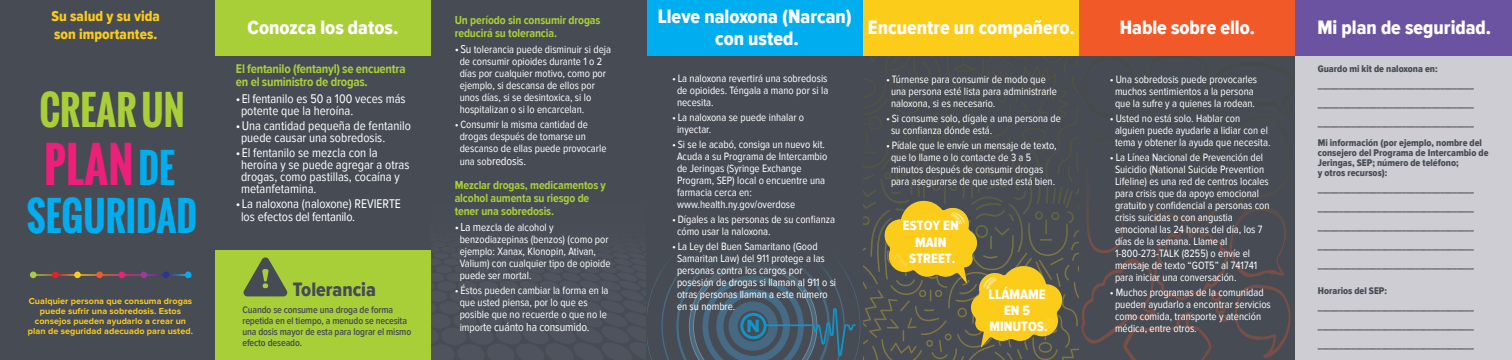
<style>
.page{position:relative;width:1512px;height:360px;background:#fff}
.page>*{position:absolute;margin:0;border:0;box-sizing:border-box;transform-origin:0 0}
.t1{font:700 48px "Oswald";color:#ee1e7b;scale:.91 1}
.t2{font:700 40px "Oswald";color:#00aeef;scale:.91 1}
.t3{font:700 40px "Oswald";color:#a9cf38;scale:.91 1}
.t4{font:20px/22px "Proxima Nova Cond Extrabld";color:#fff;text-align:center}
.t5{font:20px "Proxima Nova Cond Extrabld";color:#464b54}
.t6{font:18.4px "Proxima Nova Extrabld";color:#00aeef}
.t7{font:15px/18px "Proxima Nova Cond Extrabld";letter-spacing:.005em;color:#fccc1a}
.t8{font:14px/16.1px "Proxima Nova Cond Extrabld";color:#fff;text-align:center}
.t9{font:13px/12px "Proxima Nova Cond";color:#fff}
.t10{font:700 13px/13px "Proxima Nova Cond";letter-spacing:-.02em;color:#a9cf38}
.t11{font:700 12px/13px "Proxima Nova Cond";letter-spacing:-.01em;color:#a9cf38}
.t12{font:12px "Proxima Nova Cond";letter-spacing:-.01em;color:#fff}
.t13{font:11px/12px "Proxima Nova Cond";color:#fff}
.t14{font:10px/19px "Proxima Nova Cond Extrabld";color:#464b54}
.t15{font:600 10px/11px "Proxima Nova Cond";letter-spacing:-.01em;color:#464b54}
.t16{font:700 9px/10px "Proxima Nova";letter-spacing:.005em;color:#fccc1a;text-align:center}
.s1{font-size:12px}
.s2{font-weight:400;font-size:11px;color:#fff}
.s3{font-weight:400;color:#fff}
.s4{font-size:11px}
.s5{font-size:40px;color:#00aeef}
</style>
<div class="page">
<div style="left:0;top:0;width:214px;height:358px;background:#464b54"></div>
<div style="left:431px;top:0;width:216px;height:360px;background:#464b54"></div>
<div style="left:215px;top:55px;width:216px;height:305px;background:#464b54"></div>
<div style="left:215px;top:250px;width:216px;height:110px;background:#a9cf38"></div>
<svg style="left:243px;top:257px;width:45px;height:40px"></svg>
<div style="left:215px;top:0;width:216px;height:55px;background:#a9cf38"></div>
<div style="left:646px;top:55px;width:217px;height:305px;background:#464b54"></div>
<svg style="left:647px;top:310px;width:213px;height:50px"></svg>
<svg style="left:676px;top:310px;width:181px;height:50px"></svg>
<svg style="left:647px;top:265px;width:213px;height:45px"></svg>
<div style="left:647px;top:0;width:216px;height:55px;background:#00aeef"></div>
<div style="left:863px;top:0;width:216px;height:55px;background:#fccc1a"></div>
<svg style="left:863px;top:55px;width:431px;height:305px;background:#625e4a"></svg>
<svg style="left:1079px;top:55px;width:216px;height:241px;background:#484b52"></svg>
<div style="left:1079px;top:0;width:217px;height:55px;background:#f15929"></div>
<div style="left:1296px;top:55px;width:216px;height:305px;background:#cdcdd3"></div>
<div style="left:1295px;top:0;width:217px;height:55px;background:#6b53a2"></div>
<svg style="left:37px;top:274px;width:148px;height:2px"></svg>
<div style="left:30px;top:272px;width:7px;height:6px;background:#a9cf38;border-radius:50%"></div>
<div style="left:52px;top:272px;width:7px;height:6px;background:#e81d28;border-radius:50%"></div>
<div style="left:74px;top:272px;width:7px;height:6px;background:#fcca1b;border-radius:50%"></div>
<div style="left:96px;top:272px;width:7px;height:6px;background:#f15929;border-radius:50%"></div>
<div style="left:118px;top:272px;width:7px;height:6px;background:#ee1e7b;border-radius:50%"></div>
<svg style="left:141px;top:272px;width:6px;height:6px"></svg>
<svg style="left:163px;top:272px;width:6px;height:6px"></svg>
<svg style="left:185px;top:272px;width:6px;height:6px"></svg>
<h3 class="t7" style="left:51px;top:8px;width:110px">Su salud y su vida son importantes.</h3>
<p class="t11" style="left:455px;top:14px;width:147px">Un período sin consumir drogas reducirá su tolerancia.</p>
<p class="t13" style="left:460px;top:44px;width:153px;text-indent:-5px"><span class="s1">• Su</span> tolerancia puede disminuir si deja de consumir opioides durante 1 o 2 días por cualquier motivo, como por ejemplo, si descansa de ellos por unos días, si se desintoxica, si lo hospitalizan o si lo encarcelan.</p>
<p class="t13" style="left:460px;top:119px;width:148px;text-indent:-5px">• Consumir la misma cantidad de drogas después de tomarse un descanso de ellas puede provocarle</p>
<p class="t11" style="left:455px;top:150px;width:153px;line-height:24px;text-indent:5px"><span class="s2">una sob</span><span class="s3">redosis.<br></span>Mezclar drogas, medicamentos y</p>
<p class="t11" style="left:455px;top:192px;width:136px">alcohol aumenta su riesgo de tener una sobredosis.</p>
<p class="t13" style="left:460px;top:222px;width:152px;text-indent:-5px"><span class="s1">• La m</span>ezcla de alcohol y benzodiazepinas (benzos) (como por ejemplo: Xanax, Klonopin, Ativan,<br>Valium) con cualquier tipo de opioide puede ser mortal.</p>
<p class="t13" style="left:460px;top:285px;width:150px;text-indent:-5px">• Éstos pueden cambiar la forma en la que usted piensa, por lo que es posible que no recuerde o que no le</p>
<p class="t12" style="left:460px;top:321px;width:132px"><span class="s4">impor</span>te cuánto ha consumido.</p>
<h3 class="t4" style="left:248px;top:17px;width:152px">Conozca los datos.</h3>
<p class="t10" style="left:236px;top:63px;width:171px">El fentanilo (fentanyl) se encuentra en el suministro de drogas.</p>
<p class="t9" style="left:241px;top:93px;width:166px;text-indent:-5px">• El fentanilo es 50 a 100 veces más potente que la heroína.</p>
<p class="t9" style="left:241px;top:120px;width:171px;text-indent:-5px">• Una cantidad pequeña de fentanilo puede causar una sobredosis.</p>
<p class="t9" style="left:241px;top:147px;width:170px;text-indent:-5px">• El fentanilo se mezcla con la heroína y se puede agregar a otras drogas, como pastillas, cocaína y metanfetamina.</p>
<p class="t9" style="left:241px;top:197px;width:161px;line-height:13px;text-indent:-5px">• La naloxona (naloxone) REVIERTE los efectos del fentanilo.</p>
<h2 class="t3" style="left:39px;top:80px;width:161px">CREAR UN</h2>
<h1 class="t1" style="left:44px;top:128px;width:145px">PLAN <span class="s5">DE</span></h1>
<h2 class="t2" style="left:27px;top:186px;width:189px">SEGURIDAD</h2>
<h3 class="t5" style="left:293px;top:278px;width:85px">Tolerancia</h3>
<p class="t16" style="left:28px;top:296px;width:167px">Cualquier persona que consuma drogas puede sufrir una sobredosis. Estos consejos pueden ayudarlo a crear un plan de seguridad adecuado para usted.</p>
<p class="t15" style="left:242px;top:304px;width:170px">Cuando se consume una droga de forma repetida en el tiempo, a menudo se necesita una dosis mayor de esta para lograr el mismo efecto deseado.</p>
<h3 class="t4" style="left:658px;top:6px;width:196px">Lleve naloxona (Narcan) con usted.</h3>
<p class="t13" style="left:677px;top:73px;width:153px;text-align:justify;text-indent:-5px">• La naloxona revertirá una sobredosis de opioides. Téngala a mano por si la necesita.</p>
<p class="t13" style="left:677px;top:112px;width:129px;text-indent:-5px">• La naloxona se puede inhalar o inyectar.</p>
<p class="t13" style="left:677px;top:139px;width:152px;text-indent:-5px">• Si se le acabó, consiga un nuevo kit.<br>Acuda a su Programa de Intercambio de Jeringas (Syringe Exchange<br>Program, SEP) local o encuentre una farmacia cerca en: www.health.ny.gov/overdose</p>
<p class="t13" style="left:677px;top:214px;width:160px;text-indent:-5px">• Dígales a las personas de su confianza cómo usar la naloxona.</p>
<p class="t13" style="left:677px;top:241px;width:161px;text-indent:-5px">• La Ley del Buen Samaritano (Good<br>Samaritan Law) del 911 protege a las personas contra los cargos por posesión de drogas si llaman al 911 o si otras personas llaman a este número en su nombre.</p>
<h3 class="t6" style="left:747px;top:317px;width:15px">N</h3>
<h3 class="t4" style="left:868px;top:17px;width:208px">Encuentre un compañero.</h3>
<p class="t13" style="left:891px;top:73px;width:167px;text-indent:-5px">• Túrnense para consumir de modo que una persona esté lista para administrarle naloxona, si es necesario.</p>
<p class="t13" style="left:891px;top:112px;width:171px;text-indent:-5px">• Si consume solo, dígale a una persona de su confianza dónde está.</p>
<p class="t13" style="left:891px;top:139px;width:167px;text-indent:-5px">• Pídale que le envíe un mensaje de texto, que lo llame o lo contacte de 3 a 5 minutos después de consumir drogas para asegurarse de que usted está bien.</p>
<p class="t8" style="left:903px;top:218px;width:58px">ESTOY EN<br>MAIN<br>STREET.</p>
<p class="t8" style="left:989px;top:286px;width:61px;line-height:16.4px">LLÁMAME<br>EN 5<br>MINUTOS.</p>
<h3 class="t4" style="left:1120px;top:17px;width:137px">Hable sobre ello.</h3>
<h3 class="t4" style="left:1317px;top:17px;width:175px">Mi plan de seguridad.</h3>
<p class="t14" style="left:1318px;top:61px;width:158px;line-height:16px">Guardo mi kit de naloxona en: _____________________________________</p>
<p class="t14" style="left:1318px;top:95px;width:158px">_____________________________________ _____________________________________</p>
<p class="t14" style="left:1318px;top:138px;width:172px;line-height:10px">Mi información (por ejemplo, nombre del consejero del Programa de Intercambio de Jeringas, SEP; número de teléfono;<br>y otros recursos):</p>
<p class="t14" style="left:1318px;top:180px;width:158px;text-align:justify">_____________________________________ _____________________________________ _____________________________________ _____________________________________ _____________________________________</p>
<p class="t14" style="left:1318px;top:283px;width:158px;line-height:16px">Horarios del SEP: _____________________________________</p>
<p class="t14" style="left:1318px;top:317px;width:158px">_____________________________________ _____________________________________</p>
<p class="t13" style="left:1110px;top:74px;width:149px;text-align:center">• Una sobredosis puede provocarles muchos sentimientos a la persona que la sufre y a quienes la rodean.</p>
<p class="t13" style="left:1115px;top:113px;width:157px;text-indent:-5px">• Usted no está solo. Hablar con alguien puede ayudarle a lidiar con el tema y obtener la ayuda que necesita.</p>
<p class="t13" style="left:1115px;top:152px;width:156px;text-indent:-5px">• La Línea Nacional de Prevención del Suicidio (National Suicide Prevention Lifeline) es una red de centros locales para crisis que da apoyo emocional gratuito y confidencial a personas con crisis suicidas o con angustia emocional las 24 horas del día, los 7 días de la semana. Llame al 1-800-273-TALK (8255) o envíe el mensaje de texto “GOT5” al 741741 para iniciar una conversación.</p>
<p class="t13" style="left:1115px;top:287px;width:157px;text-indent:-5px">• Muchos programas de la comunidad pueden ayudarlo a encontrar servicios como comida, transporte y atención médica, entre otros.</p>
</div>
